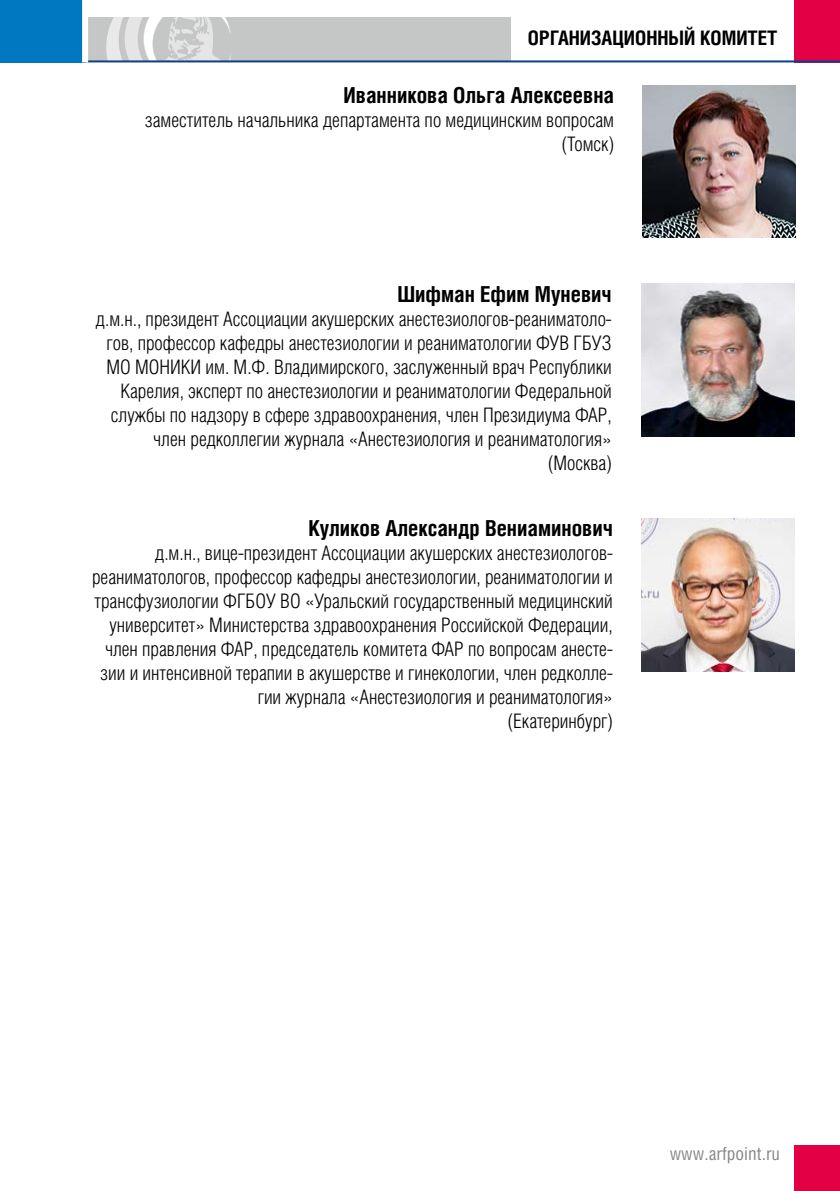
<style>
.page{position:relative;width:840px;height:1191px;background:#fff}
.page>*{position:absolute;margin:0;border:0;box-sizing:border-box;transform-origin:0 0}
.t1{font:700 22px "Helios Cond C";color:#000}
.t2{font:20px/24px "Helios Cond Light C";color:#000;text-align:right}
.t3{font:700 20px "Helios Cond C";color:#000}
.t4{font:18px "Helios Cond C";color:#868786}
</style>
<div class="page">
<div style="left:78px;top:17px;width:432px;height:44px;background:#c5c6c6"></div>
<svg style="left:106px;top:17px;width:125px;height:43px"></svg>
<div style="left:794px;top:0;width:45px;height:62px;background:#e40044"></div>
<div style="left:794px;top:1145px;width:45px;height:46px;background:#e40044"></div>
<hr style="left:0;top:60px;width:839px;height:2px;background:#0b4284">
<div style="left:0;top:0;width:85px;height:62px;background:#0078c1"></div>
<div style="left:82px;top:0;width:6px;height:62px;background:#fff"></div>
<img style="left:641px;top:518px;width:153px;height:153px">
<img style="left:641px;top:284px;width:153px;height:153px">
<img style="left:642px;top:85px;width:153px;height:153px">
<p class="t3" style="left:527px;top:25px;width:251px">организационный комитет</p>
<p class="t1" style="left:343px;top:82px;width:272px">Иванникова Ольга Алексеевна</p>
<p class="t2" style="left:145px;top:108px;width:470px">заместитель начальника департамента по медицинским вопросам (Томск)</p>
<p class="t1" style="left:397px;top:281px;width:216px">Шифман Ефим Муневич</p>
<p class="t2" style="left:96px;top:306px;width:517px">д.м.н., президент Ассоциации акушерских анестезиологов-реаниматоло&shy;гов, профессор кафедры анестезиологии и реаниматологии ФУВ ГБУЗ МО МОНИКИ им. М.Ф. Владимирского, заслуженный врач Республики Карелия, эксперт по анестезиологии и реаниматологии Федеральной службы по надзору в сфере здравоохранения, член Президиума ФАР, член редколлегии журнала «Анестезиология и реаниматология» (Москва)</p>
<p class="t1" style="left:308px;top:514px;width:305px">Куликов Александр Вениаминович</p>
<p class="t2" style="left:92px;top:540px;width:522px">д.м.н., вице-президент Ассоциации акушерских анестезиологов&shy;реаниматологов, профессор кафедры анестезиологии, реаниматологии и трансфузиологии ФГБОУ ВО «Уральский государственный медицинский университет» Министерства здравоохранения Российской Федерации, член правления ФАР, председатель комитета ФАР по вопросам анесте&shy;зии и интенсивной терапии в акушерстве и гинекологии, член редколле&shy;гии журнала «Анестезиология и реаниматология»<br>(Екатеринбург)</p>
<p class="t4" style="left:669px;top:1142px;width:112px">www.arfpoint.ru</p>
</div>
